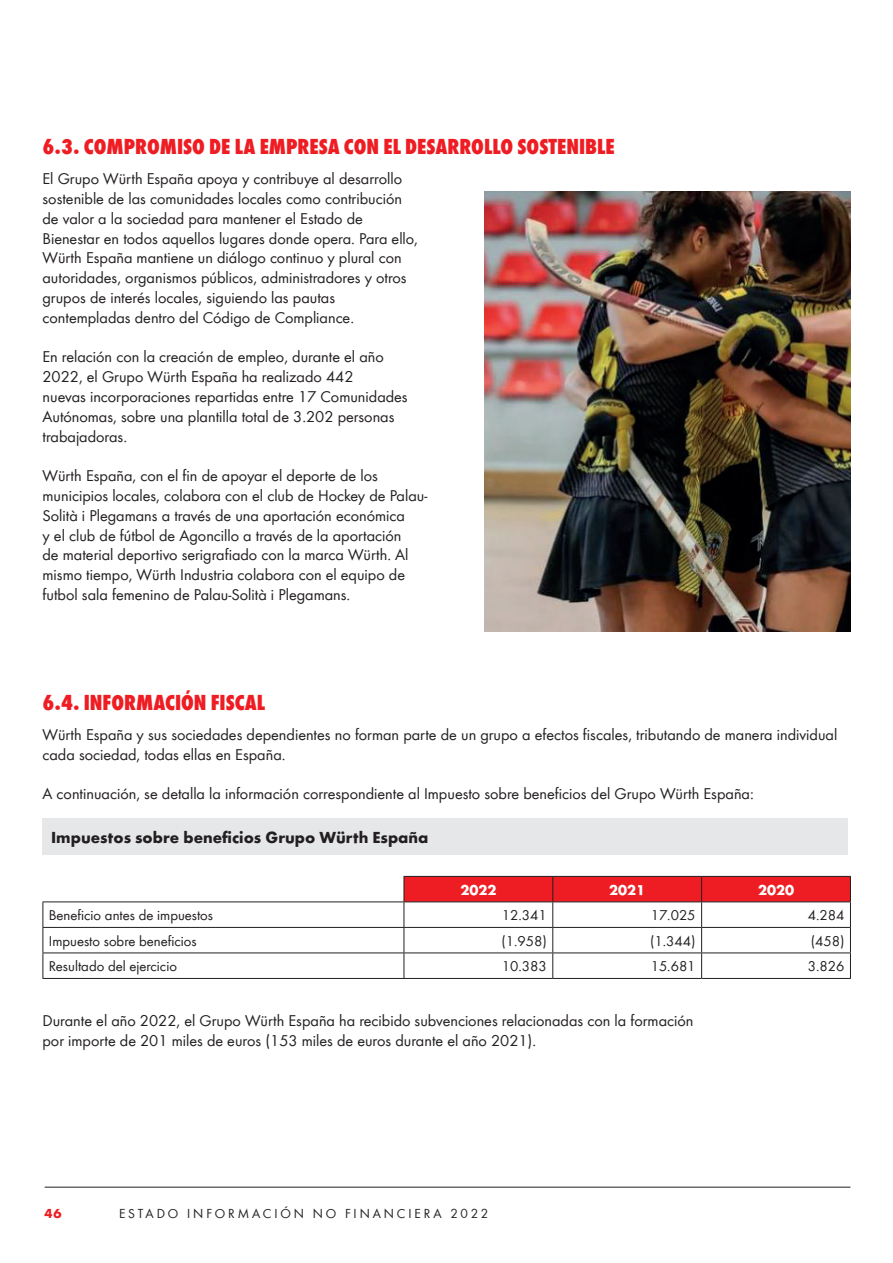
<style>
.page{position:relative;width:893px;height:1263px;background:#fff}
.page>*{position:absolute;margin:0;border:0;box-sizing:border-box;transform-origin:0 0}
.t1{font:800 condensed 22.5px "Wuerth";color:#ee1d23}
.t2{font:16.5px/19.8px "Wuerth";color:#231f20}
.t3{font:700 16.5px "Wuerth";color:#231f20}
.t4{font:15px "Wuerth";color:#231f20}
.t5{font:700 15px "Wuerth";color:#fff}
.t6{font:13.5px "Wuerth Global";letter-spacing:.215em;color:#231f20}
.t7{font:700 13.5px "Wuerth Global";color:#ee1d23}
</style>
<div class="page">
<hr style="left:45px;top:1187px;width:805px;height:1px;background:#231f20">
<img style="left:485px;top:191px;width:365px;height:440px">
<svg style="left:44px;top:902px;width:360px;height:76px"></svg>
<hr style="left:43px;top:927px;width:361px;height:1px;background:#231f20">
<hr style="left:43px;top:952px;width:361px;height:1px;background:#231f20">
<svg style="left:43px;top:902px;width:1px;height:76px"></svg>
<hr style="left:43px;top:978px;width:361px;height:1px;background:#231f20">
<hr style="left:404px;top:978px;width:149px;height:1px;background:#231f20">
<hr style="left:553px;top:978px;width:149px;height:1px;background:#231f20">
<hr style="left:702px;top:978px;width:149px;height:1px;background:#231f20">
<svg style="left:404px;top:876px;width:447px;height:102px"></svg>
<hr style="left:43px;top:901px;width:361px;height:1px;background:#231f20">
<div style="left:43px;top:819px;width:805px;height:36px;background:#e6e7e9"></div>
<h1 class="t1" style="left:43px;top:131px;width:574px">6.3. COMPROMISO DE LA EMPRESA CON EL DESARROLLO SOSTENIBLE</h1>
<p class="t2" style="left:43px;top:168px;width:377px">El Grupo Würth España apoya y contribuye al desarrollo sostenible de las comunidades locales como contribución de valor a la sociedad para mantener el Estado de Bienestar en todos aquellos lugares donde opera. Para ello, Würth España mantiene un diálogo continuo y plural con autoridades, organismos públicos, administradores y otros grupos de interés locales, siguiendo las pautas contempladas dentro del Código de Compliance.</p>
<p class="t2" style="left:43px;top:346px;width:367px">En relación con la creación de empleo, durante el año 2022, el Grupo Würth España ha realizado 442<br>nuevas incorporaciones repartidas entre 17 Comunidades Autónomas, sobre una plantilla total de 3.202 personas trabajadoras.</p>
<p class="t2" style="left:43px;top:465px;width:386px">Würth España, con el fin de apoyar el deporte de los municipios locales, colabora con el club de Hockey de Palau-Solità i Plegamans a través de una aportación económica<br>y el club de fútbol de Agoncillo a través de la aportación<br>de material deportivo serigrafiado con la marca Würth. Al mismo tiempo, Würth Industria colabora con el equipo de futbol sala femenino de Palau-Solità i Plegamans.</p>
<h1 class="t1" style="left:43px;top:686px;width:224px">6.4. INFORMACIÓN FISCAL</h1>
<p class="t2" style="left:43px;top:724px;width:796px">Würth España y sus sociedades dependientes no forman parte de un grupo a efectos fiscales, tributando de manera individual cada sociedad, todas ellas en España.</p>
<p class="t2" style="left:43px;top:783px;width:713px">A continuación, se detalla la información correspondiente al Impuesto sobre beneficios del Grupo Würth España:</p>
<p class="t3" style="left:51px;top:825px;width:379px">Impuestos sobre beneficios Grupo Würth España</p>
<p class="t5" style="left:460px;top:879px;width:37px">2022</p>
<p class="t5" style="left:609px;top:879px;width:37px">2021</p>
<p class="t5" style="left:758px;top:879px;width:37px">2020</p>
<p class="t4" style="left:49px;top:905px;width:166px">Beneficio antes de impuestos</p>
<p class="t4" style="left:502px;top:905px;width:46px">12.341</p>
<p class="t4" style="left:651px;top:905px;width:46px">17.025</p>
<p class="t4" style="left:808px;top:905px;width:38px">4.284</p>
<p class="t4" style="left:49px;top:931px;width:149px">Impuesto sobre beneficios</p>
<p class="t4" style="left:501px;top:931px;width:47px">(1.958)</p>
<p class="t4" style="left:650px;top:931px;width:47px">(1.344)</p>
<p class="t4" style="left:811px;top:931px;width:35px">(458)</p>
<p class="t4" style="left:49px;top:956px;width:130px">Resultado del ejercicio</p>
<p class="t4" style="left:502px;top:956px;width:46px">10.383</p>
<p class="t4" style="left:651px;top:956px;width:46px">15.681</p>
<p class="t4" style="left:808px;top:956px;width:38px">3.826</p>
<p class="t2" style="left:43px;top:1010px;width:652px">Durante el año 2022, el Grupo Würth España ha recibido subvenciones relacionadas con la formación por importe de 201 miles de euros (153 miles de euros durante el año 2021).</p>
<p class="t7" style="left:45px;top:1206px;width:19px">46</p>
<p class="t6" style="left:119px;top:1206px;width:371px">ESTADO INFORMACIÓN NO FINANCIERA 2022</p>
</div>
